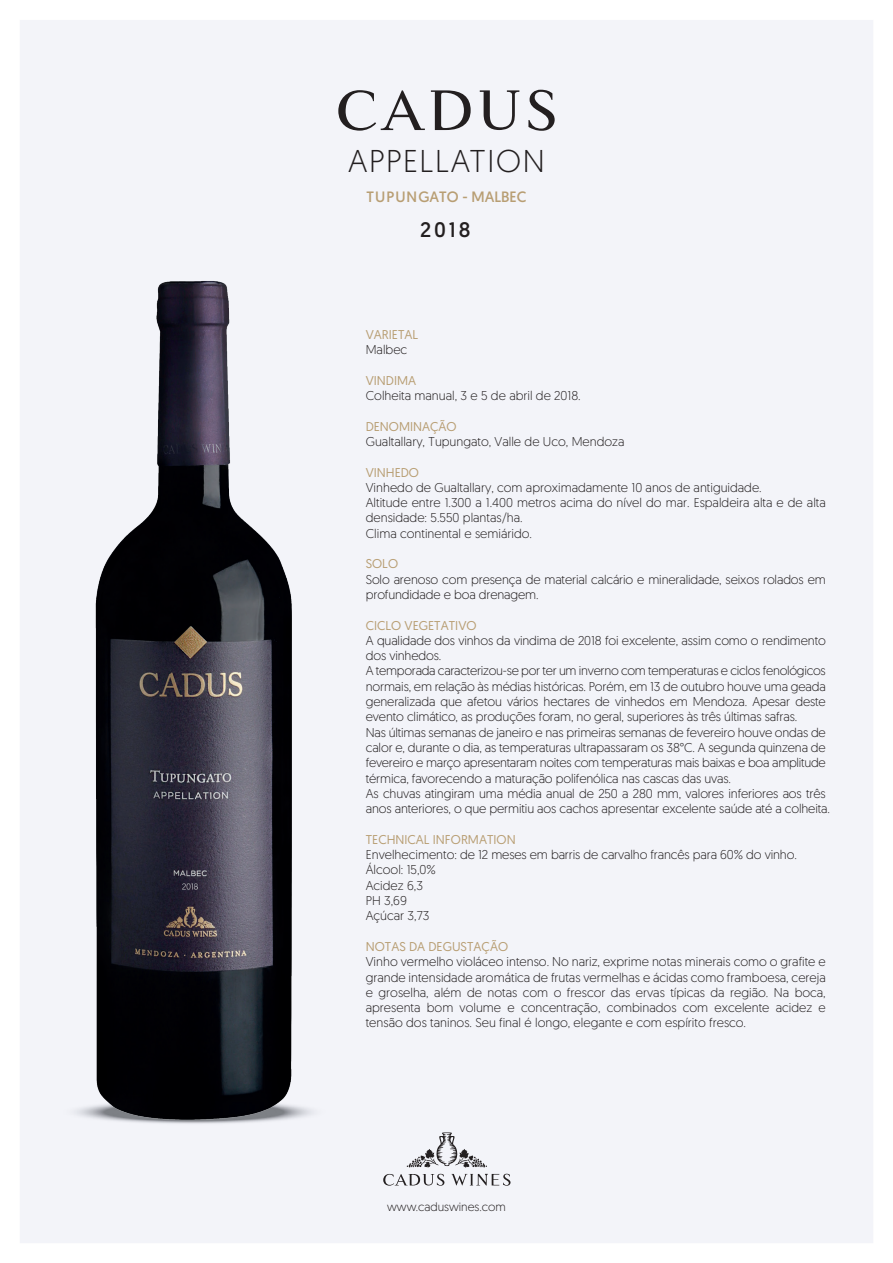
<style>
.page{position:relative;width:893px;height:1263px;background:#fff}
.page>*{position:absolute;margin:0;border:0;box-sizing:border-box;transform-origin:0 0}
.t1{font:300 31.5px "Geomanist";letter-spacing:.05em;color:#231f20}
.t2{font:21px "Geomanist";color:#231f20}
.t3{font:15px "Geomanist";color:#b89e73}
.t4{font:300 12.75px/15.3px "Geomanist";letter-spacing:-.01em;color:#231f20}
.t5{font:12.75px "Geomanist";color:#b89e73}
.t6{font:300 12px "Geomanist";color:#231f20}
</style>
<div class="page">
<div style="left:20px;top:20px;width:853px;height:1223px;background:#f3f4f9"></div>
<svg style="left:383px;top:1174px;width:61px;height:12px"></svg>
<svg style="left:451px;top:1174px;width:59px;height:12px"></svg>
<svg style="left:407px;top:1132px;width:80px;height:36px"></svg>
<svg style="left:431px;top:90px;width:40px;height:40px"></svg>
<svg style="left:528px;top:90px;width:27px;height:41px"></svg>
<svg style="left:338px;top:90px;width:87px;height:41px"></svg>
<svg style="left:480px;top:90px;width:39px;height:40px"></svg>
<div style="left:20px;top:1081px;width:352px;height:55px;background:#f3f4f9"></div>
<img style="left:69px;top:273px;width:250px;height:847px">
<h1 class="t1" style="left:348px;top:141px;width:198px">APPELLATION</h1>
<p class="t3" style="left:366px;top:187px;width:161px">TUPUNGATO - MALBEC</p>
<h2 class="t2" style="left:420px;top:216px;width:52px">2018</h2>
<p class="t5" style="left:366px;top:326px;width:54px">VARIETAL</p>
<p class="t4" style="left:366px;top:342px;width:43px">Malbec</p>
<p class="t5" style="left:366px;top:372px;width:52px">VINDIMA</p>
<p class="t4" style="left:366px;top:387px;width:216px">Colheita manual, 3 e 5 de abril de 2018.</p>
<p class="t5" style="left:366px;top:418px;width:92px">DENOMINAÇÃO</p>
<p class="t4" style="left:366px;top:433px;width:260px">Gualtallary, Tupungato, Valle de Uco, Mendoza</p>
<p class="t5" style="left:366px;top:464px;width:55px">VINHEDO</p>
<p class="t4" style="left:366px;top:479px;width:461px">Vinhedo de Gualtallary, com aproximadamente 10 anos de antiguidade.<br>Altitude entre 1.300 a 1.400 metros acima do nível do mar. Espaldeira alta e de alta densidade: 5.550 plantas/ha.<br>Clima continental e semiárido.</p>
<p class="t5" style="left:366px;top:556px;width:34px">SOLO</p>
<p class="t4" style="left:366px;top:571px;width:461px">Solo arenoso com presença de material calcário e mineralidade, seixos rolados em profundidade e boa drenagem.</p>
<p class="t5" style="left:366px;top:617px;width:112px">CICLO VEGETATIVO</p>
<p class="t4" style="left:366px;top:632px;width:466px">A qualidade dos vinhos da vindima de 2018 foi excelente, assim como o rendimento dos vinhedos.<br>A temporada caracterizou-se por ter um inverno com temperaturas e ciclos fenológicos normais, em relação às médias históricas. Porém, em 13 de outubro houve uma geada generalizada que afetou vários hectares de vinhedos em Mendoza. Apesar deste evento climático, as produções foram, no geral, superiores às três últimas safras.<br>Nas últimas semanas de janeiro e nas primeiras semanas de fevereiro houve ondas de calor e, durante o dia, as temperaturas ultrapassaram os 38°C. A segunda quinzena de fevereiro e março apresentaram noites com temperaturas mais baixas e boa amplitude térmica, favorecendo a maturação polifenólica nas cascas das uvas.<br>As chuvas atingiram uma média anual de 250 a 280 mm, valores inferiores aos três anos anteriores, o que permitiu aos cachos apresentar excelente saúde até a colheita.</p>
<p class="t5" style="left:366px;top:831px;width:151px">TECHNICAL INFORMATION</p>
<p class="t4" style="left:366px;top:846px;width:433px">Envelhecimento: de 12 meses em barris de carvalho francês para 60% do vinho.<br>Álcool: 15,0%<br>Acidez 6,3<br>PH 3,69<br>Açúcar 3,73</p>
<p class="t5" style="left:366px;top:938px;width:144px">NOTAS DA DEGUSTAÇÃO</p>
<p class="t4" style="left:366px;top:954px;width:462px;text-align:justify">Vinho vermelho violáceo intenso. No nariz, exprime notas minerais como o grafite e grande intensidade aromática de frutas vermelhas e ácidas como framboesa, cereja e groselha, além de notas com o frescor das ervas típicas da região. Na boca, apresenta bom volume e concentração, combinados com excelente acidez e tensão dos taninos. Seu final é longo, elegante e com espírito fresco.</p>
<p class="t6" style="left:387px;top:1199px;width:120px">www.caduswines.com</p>
</div>
